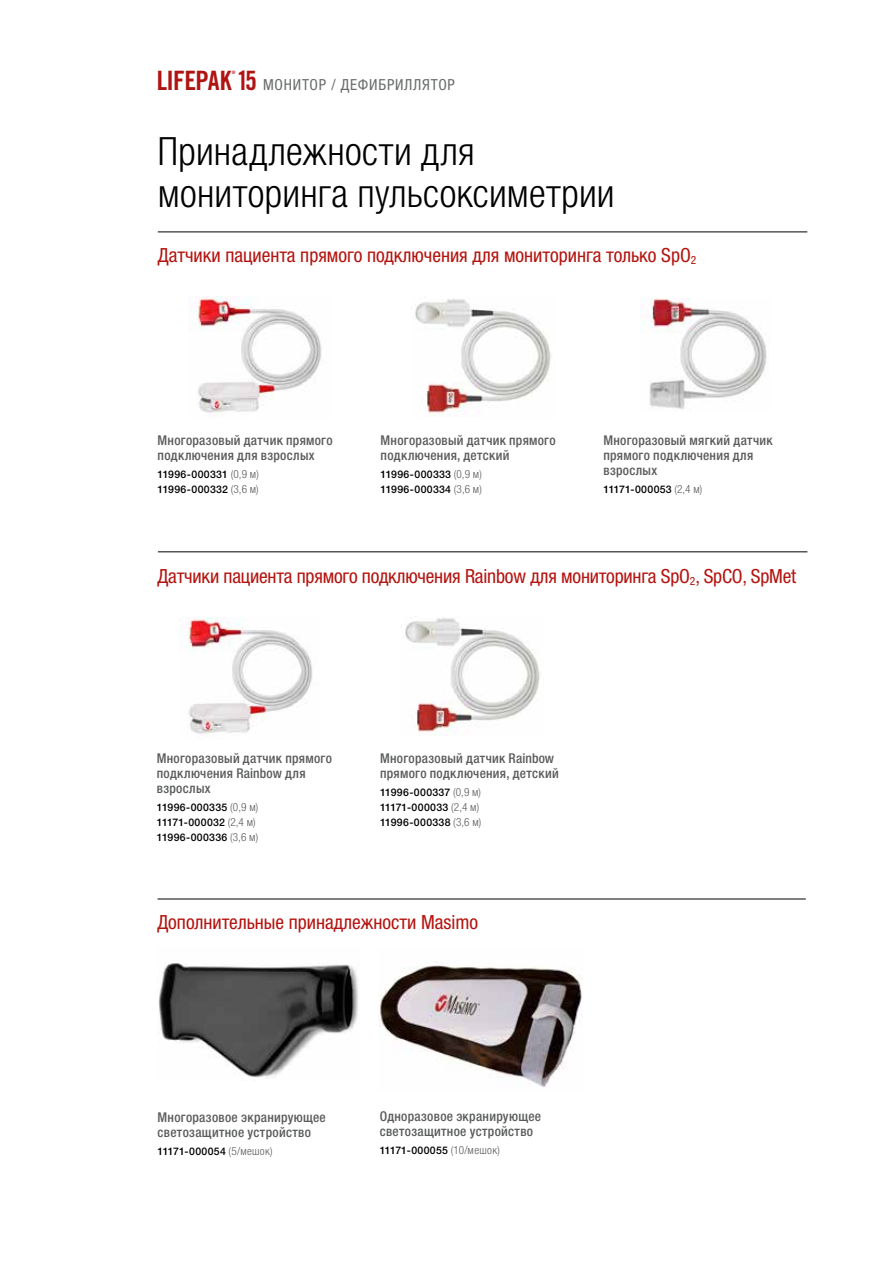
<style>
.page{position:relative;width:893px;height:1263px;background:#fff}
.page>*{position:absolute;margin:0;border:0;box-sizing:border-box;transform-origin:0 0}
.t1{font:300 condensed 39px/42px "Helvetica Neue LTW1 G";letter-spacing:.01em;color:#000}
.t2{font:26.7px "Trade Gothic LT Std Bd Cn 20";letter-spacing:-.025em;color:#af1413}
.t3{font:condensed 19.5px "Helvetica Neue LTW1 G";color:#b4140f}
.t4{font:condensed 15.3px "Helvetica Neue LTW1 G";letter-spacing:.05em;color:#6a6c6c}
.t5{font:500 condensed 13.5px/15px "Helvetica Neue LTW1 G";letter-spacing:.02em;color:#5a5c5b}
.t6{font:500 10.5px/15px "Helvetica Neue LTW1 G";letter-spacing:.025em;color:#000}
.t7{font:4.65px "Trade Gothic LT Std Bd Cn 20";color:#af1413}
.s1{font-family:"Trade Gothic LT Std Bd Cn 20";font-stretch:normal;font-size:26.7px;color:#af1413}
.s2{font-weight:300;font-stretch:condensed;font-size:11.25px;color:#5a5c5b}
</style>
<div class="page">
<img style="left:378px;top:965px;width:205px;height:122px">
<img style="left:158px;top:963px;width:200px;height:115px">
<img style="left:640px;top:299px;width:127px;height:111px">
<img style="left:188px;top:297px;width:134px;height:121px">
<img style="left:415px;top:298px;width:136px;height:118px">
<hr style="left:158px;top:899px;width:648px;height:1px;background:#000">
<hr style="left:158px;top:552px;width:649px;height:1px;background:#000">
<hr style="left:158px;top:232px;width:649px;height:1px;background:#000">
<img style="left:179px;top:618px;width:134px;height:121px">
<img style="left:401px;top:617px;width:139px;height:118px">
<h2 class="t2" style="left:157px;top:64px;width:76px">LIFEPAK</h2>
<p class="t7" style="left:232px;top:70px;width:5px">®</p>
<p class="t4" style="left:237px;top:76px;width:219px"><span class="s1">15</span> МОНИТОР / ДЕФИБРИЛЛЯТОР</p>
<h1 class="t1" style="left:158px;top:130px;width:458px">Принадлежности для мониторинга пульсоксиметрии</h1>
<h3 class="t3" style="left:158px;top:243px;width:540px">Датчики пациента прямого подключения для мониторинга только SpO<sub>2</sub></h3>
<p class="t5" style="left:158px;top:432px;width:177px">Многоразовый датчик прямого подключения для взрослых</p>
<p class="t6" style="left:158px;top:466px;width:103px">11996-000331 <span class="s2">(0,9 м)<br></span>11996-000332 <span class="s2">(3,6 м)</span></p>
<p class="t5" style="left:381px;top:432px;width:177px">Многоразовый датчик прямого подключения, детский</p>
<p class="t6" style="left:381px;top:466px;width:103px">11996-000333 <span class="s2">(0,9 м)<br></span>11996-000334 <span class="s2">(3,6 м)</span></p>
<p class="t5" style="left:603px;top:432px;width:171px">Многоразовый мягкий датчик прямого подключения для взрослых</p>
<p class="t6" style="left:603px;top:482px;width:100px">11171-000053 <span class="s2">(2,4 м)</span></p>
<h3 class="t3" style="left:158px;top:565px;width:640px">Датчики пациента прямого подключения Rainbow для мониторинга SpO<sub>2</sub>, SpCO, SpMet</h3>
<p class="t5" style="left:157px;top:750px;width:177px">Многоразовый датчик прямого подключения Rainbow для взрослых</p>
<p class="t6" style="left:157px;top:800px;width:103px">11996-000335 <span class="s2">(0,9 м)<br></span>11171-000032 <span class="s2">(2,4 м)<br></span>11996-000336 <span class="s2">(3,6 м)</span></p>
<p class="t5" style="left:380px;top:750px;width:180px">Многоразовый датчик Rainbow прямого подключения, детский</p>
<p class="t6" style="left:380px;top:785px;width:103px">11996-000337 <span class="s2">(0,9 м)<br></span>11171-000033 <span class="s2">(2,4 м)<br></span>11996-000338 <span class="s2">(3,6 м)</span></p>
<h3 class="t3" style="left:158px;top:911px;width:322px">Дополнительные принадлежности Masimo</h3>
<p class="t5" style="left:158px;top:1109px;width:170px">Многоразовое экранирующее светозащитное устройство</p>
<p class="t6" style="left:158px;top:1143px;width:117px">11171-000054 <span class="s2">(5/мешок)</span></p>
<p class="t5" style="left:380px;top:1108px;width:163px">Одноразовое экранирующее светозащитное устройство</p>
<p class="t6" style="left:380px;top:1143px;width:122px">11171-000055 <span class="s2">(10/мешок)</span></p>
</div>
